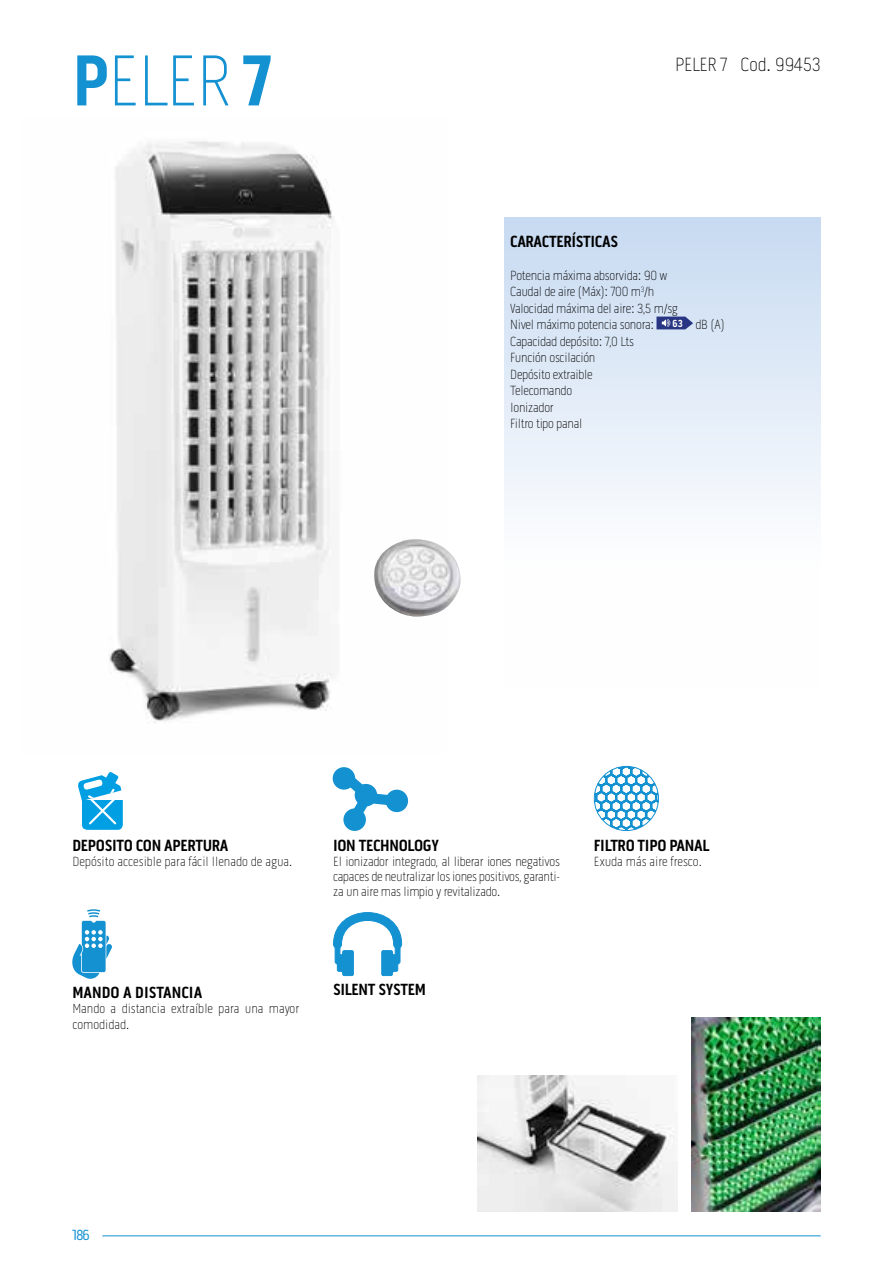
<style>
.page{position:relative;width:893px;height:1263px;background:#fff}
.page>*{position:absolute;margin:0;border:0;box-sizing:border-box;transform-origin:0 0}
.t1{font:100 73.5px "Pill Gothic 300 mg";color:#1391d1}
.t2{font:100 19.5px "Pill Gothic 300 mg";letter-spacing:-.02em;color:#000}
.t3{font:700 16.5px "Pill Gothic 300 mg";letter-spacing:-.02em;color:#000}
.t4{font:700 16.5px "Pill Gothic 300 mg";color:#000}
.t5{font:15px "Pill Gothic 300 mg";color:#1391d1}
.t6{font:100 13.5px/16.5px "Pill Gothic 300 mg";letter-spacing:-.02em;color:#000}
.t7{font:100 13.5px/16.5px "Pill Gothic 300 mg";color:#000}
.s1{font-weight:700}
</style>
<div class="page">
<hr style="left:102px;top:1235px;width:719px;height:1px;background:#1391d1">
<div style="left:504px;top:217px;width:317px;height:472px;background:linear-gradient(to bottom,#cadcf2,#fff)"></div>
<svg style="left:656px;top:317px;width:37px;height:12px"></svg>
<img style="left:109px;top:141px;width:225px;height:582px">
<img style="left:374px;top:539px;width:87px;height:78px">
<img style="left:691px;top:1018px;width:130px;height:194px">
<img style="left:477px;top:1076px;width:200px;height:136px">
<svg style="left:72px;top:909px;width:40px;height:70px"></svg>
<svg style="left:333px;top:912px;width:69px;height:64px"></svg>
<svg style="left:78px;top:772px;width:45px;height:58px"></svg>
<svg style="left:332px;top:767px;width:77px;height:64px"></svg>
<svg style="left:594px;top:766px;width:64px;height:64px"></svg>
<div style="left:594px;top:766px;width:65px;height:65px;border:1px solid #1391d1;border-radius:50%"></div>
<h1 class="t1" style="left:72px;top:38px;width:201px"><span class="s1">P</span>ELER <span class="s1">7</span></h1>
<h2 class="t2" style="left:675px;top:53px;width:147px">PELER 7 Cod. 99453</h2>
<p class="t3" style="left:510px;top:232px;width:109px">CARACTERÍSTICAS</p>
<p class="t6" style="left:510px;top:267px;width:169px">Potencia máxima absorvida: 90 w<br>Caudal de aire (Máx): 700 m<sup>3</sup>/h<br>Valocidad máxima del aire: 3,5 m/sg<br>Nivel máximo potencia sonora:</p>
<p class="t6" style="left:673px;top:317px;width:54px"><sup>63</sup> dB (A)</p>
<p class="t6" style="left:510px;top:333px;width:125px">Capacidad depósito: 7,0 Lts<br>Función oscilación<br>Depósito extraible<br>Telecomando<br>Ionizador<br>Filtro tipo panal</p>
<p class="t3" style="left:72px;top:835px;width:158px">DEPOSITO CON APERTURA</p>
<p class="t7" style="left:72px;top:853px;width:222px">Depósito accesible para fácil llenado de agua.</p>
<p class="t4" style="left:72px;top:982px;width:131px">MANDO A DISTANCIA</p>
<p class="t7" style="left:72px;top:1000px;width:228px">Mando a distancia extraíble para una mayor comodidad.</p>
<p class="t3" style="left:333px;top:835px;width:107px">ION TECHNOLOGY</p>
<p class="t6" style="left:333px;top:853px;width:228px;line-height:15px;text-align:justify">El ionizador integrado, al liberar iones negativos capaces de neutralizar los iones positivos, garanti&shy;za un aire mas limpio y revitalizado.</p>
<p class="t3" style="left:333px;top:979px;width:94px">SILENT SYSTEM</p>
<p class="t3" style="left:594px;top:835px;width:117px">FILTRO TIPO PANAL</p>
<p class="t7" style="left:594px;top:853px;width:109px">Exuda más aire fresco.</p>
<p class="t5" style="left:72px;top:1226px;width:19px">186</p>
</div>
